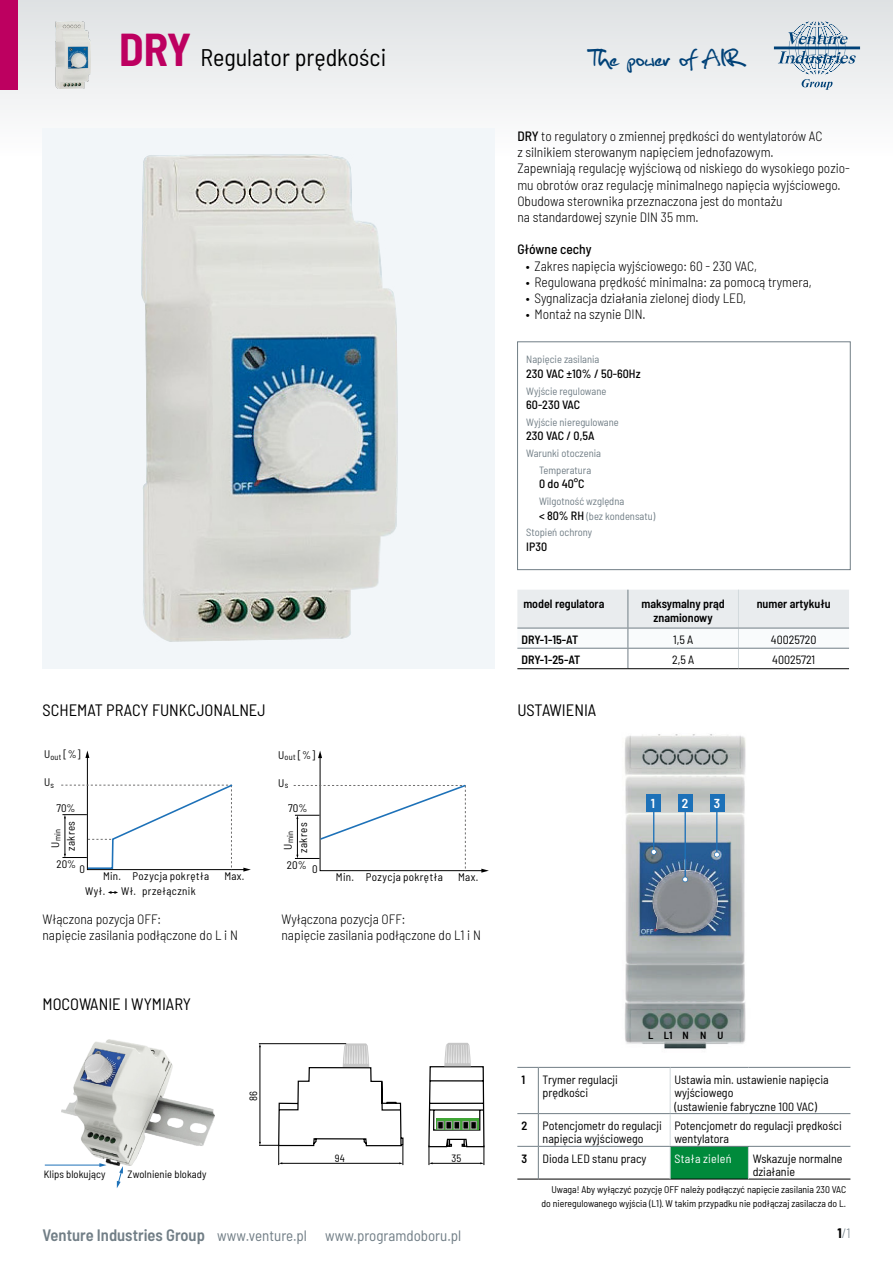
<style>
.page{position:relative;width:893px;height:1263px;background:#fff}
.page>*{position:absolute;margin:0;border:0;box-sizing:border-box;transform-origin:0 0}
.t1{font:32.4px "Christopherhand";color:#004177}
.t2{font:semi-condensed 24px "Barlow";color:#000}
.t3{font:semi-condensed 16.5px "Barlow";color:#000}
.t4{font:semi-condensed 15px "Barlow";color:#717e86}
.t5{font:300 semi-condensed 13.5px/16.2px "Barlow";color:#000}
.t6{font:500 semi-condensed 13.5px "Barlow";color:#000}
.t7{font:300 semi-condensed 13.5px "Barlow";color:#717e86}
.t8{font:600 semi-condensed 13.05px "Barlow";color:#fff}
.t9{font:semi-condensed 12px/13.5px "Barlow";color:#000}
.t10{font:600 semi-condensed 12px/14.4px "Barlow";color:#000;text-align:center}
.t11{font:500 semi-condensed 12px "Barlow";color:#000}
.t12{font:semi-condensed 12px "Barlow";letter-spacing:.025em;color:#fff}
.t13{font:semi-condensed 11.1px "Barlow";letter-spacing:.03em;color:#000}
.t14{font:semi-condensed 10.95px "Barlow";letter-spacing:.035em;color:#000}
.t15{font:semi-condensed 10.65px "Barlow";color:#000}
.t16{font:semi-condensed 10.5px/16.8px "Barlow";color:#717e86;text-align:center}
.t17{font:semi-condensed 10.5px "Barlow";letter-spacing:.005em;color:#000}
.t18{font:600 semi-condensed 10.35px "Barlow";letter-spacing:.995em;color:#000}
.t19{font:semi-condensed 9.75px/13.5px "Barlow";color:#000;text-align:right}
.t20{font:semi-condensed 8.25px "Barlow";letter-spacing:.025em;color:#000}
.s1{font-weight:700;font-size:45px;color:#bd0060}
.s2{font-weight:500}
.s3{font-weight:500;font-size:12px;color:#000}
.s4{font-weight:600;font-size:16.5px}
.s5{font-weight:700;color:#000}
</style>
<div class="page">
<div style="left:0;top:0;width:893px;height:157px;background:linear-gradient(to bottom,#dee1e3,#fefefe)"></div>
<div style="left:0;top:0;width:17px;height:89px;background:#bd0060"></div>
<img style="left:55px;top:22px;width:35px;height:66px">
<svg style="left:774px;top:21px;width:86px;height:69px;background:#bdcbd6"></svg>
<div style="left:43px;top:128px;width:452px;height:540px;background:#f2f6f9"></div>
<img style="left:141px;top:155px;width:256px;height:486px">
<div style="left:517px;top:342px;width:333px;height:228px;border:1px solid #717e86"></div>
<svg style="left:517px;top:590px;width:332px;height:78px"></svg>
<hr style="left:517px;top:628px;width:111px;height:1px;background:#717e86">
<hr style="left:628px;top:628px;width:110px;height:1px;background:#717e86">
<hr style="left:738px;top:628px;width:111px;height:1px;background:#717e86">
<hr style="left:517px;top:648px;width:111px;height:1px;background:#717e86">
<hr style="left:628px;top:648px;width:110px;height:1px;background:#717e86">
<hr style="left:738px;top:648px;width:111px;height:1px;background:#717e86">
<hr style="left:517px;top:668px;width:111px;height:1px;background:#000">
<hr style="left:628px;top:668px;width:110px;height:1px;background:#000">
<hr style="left:738px;top:668px;width:111px;height:1px;background:#000">
<svg style="left:108px;top:891px;width:10px;height:3px"></svg>
<svg style="left:61px;top:750px;width:190px;height:121px"></svg>
<svg style="left:294px;top:750px;width:195px;height:123px"></svg>
<hr style="left:45px;top:1165px;width:56px;height:1px;background:#1d71b8">
<svg style="left:117px;top:1166px;width:6px;height:22px"></svg>
<svg style="left:428px;top:1043px;width:57px;height:122px"></svg>
<svg style="left:259px;top:1043px;width:145px;height:122px"></svg>
<img style="left:61px;top:1039px;width:153px;height:126px">
<svg style="left:517px;top:1067px;width:333px;height:113px"></svg>
<hr style="left:538px;top:1113px;width:132px;height:1px;background:#717e86">
<hr style="left:538px;top:1146px;width:132px;height:1px;background:#717e86">
<hr style="left:538px;top:1147px;width:1px;height:32px;background:#717e86">
<hr style="left:670px;top:1147px;width:1px;height:32px;background:#d3dadd">
<hr style="left:748px;top:1147px;width:1px;height:32px;background:#d3dadd">
<hr style="left:670px;top:1067px;width:78px;height:1px;background:#717e86">
<hr style="left:748px;top:1067px;width:102px;height:1px;background:#717e86">
<hr style="left:670px;top:1068px;width:1px;height:45px;background:#d3dadd">
<hr style="left:670px;top:1113px;width:78px;height:1px;background:#717e86">
<hr style="left:748px;top:1113px;width:102px;height:1px;background:#717e86">
<hr style="left:670px;top:1146px;width:78px;height:1px;background:#717e86">
<hr style="left:748px;top:1146px;width:102px;height:1px;background:#717e86">
<hr style="left:670px;top:1114px;width:1px;height:32px;background:#d3dadd">
<img style="left:624px;top:734px;width:122px;height:315px">
<div style="left:646px;top:795px;width:15px;height:17px;background:#1d71b8"></div>
<div style="left:678px;top:795px;width:14px;height:17px;background:#1d71b8"></div>
<div style="left:710px;top:795px;width:14px;height:17px;background:#1d71b8"></div>
<img style="left:653px;top:870px;width:64px;height:63px">
<hr style="left:653px;top:812px;width:1px;height:40px;background:#1d71b8">
<svg style="left:651px;top:849px;width:6px;height:6px"></svg>
<hr style="left:684px;top:812px;width:2px;height:67px;background:#1d71b8">
<svg style="left:682px;top:877px;width:6px;height:5px"></svg>
<hr style="left:716px;top:812px;width:1px;height:43px;background:#1d71b8">
<svg style="left:714px;top:852px;width:6px;height:5px"></svg>
<h2 class="t2" style="left:119px;top:40px;width:269px"><span class="s1">DRY</span> Regulator prędkości</h2>
<h1 class="t1" style="left:593px;top:44px;width:153px">The power of AIR</h1>
<p class="t5" style="left:517px;top:127px;width:334px"><span class="s2">DRY</span> to regulatory o zmiennej prędkości do wentylatorów AC<br>z silnikiem sterowanym napięciem jednofazowym.<br>Zapewniają regulację wyjściową od niskiego do wysokiego pozio&shy;mu obrotów oraz regulację minimalnego napięcia wyjściowego.<br>Obudowa sterownika przeznaczona jest do montażu<br>na standardowej szynie DIN 35 mm.</p>
<p class="t6" style="left:517px;top:240px;width:76px">Główne cechy</p>
<p class="t5" style="left:526px;top:257px;width:233px">• Zakres napięcia wyjściowego: 60 - 230 VAC,</p>
<p class="t5" style="left:526px;top:273px;width:287px">• Regulowana prędkość minimalna: za pomocą trymera,</p>
<p class="t5" style="left:526px;top:289px;width:222px">• Sygnalizacja działania zielonej diody LED,</p>
<p class="t5" style="left:526px;top:305px;width:121px">• Montaż na szynie DIN.</p>
<p class="t16" style="left:526px;top:350px;width:75px">Napięcie zasilania</p>
<p class="t11" style="left:526px;top:365px;width:116px">230 VAC ±10% / 50-60Hz</p>
<p class="t16" style="left:526px;top:382px;width:82px">Wyjście regulowane</p>
<p class="t11" style="left:526px;top:396px;width:55px">60-230 VAC</p>
<p class="t16" style="left:526px;top:413px;width:94px">Wyjście nieregulowane</p>
<p class="t11" style="left:526px;top:427px;width:70px">230 VAC / 0,5A</p>
<p class="t16" style="left:526px;top:444px;width:76px">Warunki otoczenia<br>Temperatura</p>
<p class="t11" style="left:539px;top:475px;width:47px">0 do 40°C</p>
<p class="t16" style="left:539px;top:493px;width:118px;line-height:14.4px;text-align:left">Wilgotność względna<br><span class="s3">&lt; 80% RH</span> (bez kondensatu)</p>
<p class="t16" style="left:526px;top:523px;width:67px">Stopień ochrony</p>
<p class="t11" style="left:526px;top:538px;width:22px">IP30</p>
<p class="t10" style="left:523px;top:595px;width:83px">model regulatora</p>
<p class="t10" style="left:642px;top:595px;width:85px">maksymalny prąd znamionowy</p>
<p class="t10" style="left:757px;top:595px;width:76px">numer artykułu</p>
<p class="t10" style="left:522px;top:631px;width:58px">DRY-1-15-AT</p>
<p class="t9" style="left:673px;top:632px;width:22px">1,5 A</p>
<p class="t9" style="left:771px;top:632px;width:47px">40025720</p>
<p class="t10" style="left:522px;top:652px;width:60px">DRY-1-25-AT</p>
<p class="t9" style="left:672px;top:652px;width:24px">2,5 A</p>
<p class="t9" style="left:772px;top:652px;width:45px">40025721</p>
<p class="t3" style="left:43px;top:698px;width:225px">SCHEMAT PRACY FUNKCJONALNEJ</p>
<p class="t3" style="left:517px;top:698px;width:80px">USTAWIENIA</p>
<p class="t14" style="left:44px;top:747px;width:38px">U<sub>out</sub> [%]</p>
<p class="t14" style="left:44px;top:774px;width:11px">U<sub>s</sub></p>
<p class="t13" style="left:278px;top:746px;width:38px">U<sub>out</sub> [%]</p>
<p class="t13" style="left:278px;top:774px;width:11px">U<sub>s</sub></p>
<p class="t14" style="left:56px;top:800px;width:21px">70%</p>
<p class="t13" style="left:288px;top:800px;width:21px">70%</p>
<p class="t20" style="left:52px;top:848px;width:20px;rotate:-90deg"><sup>U</sup>min</p>
<p class="t14" style="left:63px;top:851px;width:32px;rotate:-90deg">zakres</p>
<p class="t20" style="left:284px;top:849px;width:20px;rotate:-90deg"><sup>U</sup>min</p>
<p class="t13" style="left:295px;top:853px;width:32px;rotate:-90deg">zakres</p>
<p class="t14" style="left:56px;top:856px;width:21px">20%</p>
<p class="t14" style="left:79px;top:861px;width:7px">0</p>
<p class="t14" style="left:103px;top:868px;width:19px">Min.</p>
<p class="t14" style="left:224px;top:868px;width:21px">Max.</p>
<p class="t14" style="left:85px;top:884px;width:22px">Wył.</p>
<p class="t14" style="left:121px;top:884px;width:76px">Wł. przełącznik</p>
<p class="t14" style="left:133px;top:868px;width:78px">Pozycja pokrętła</p>
<p class="t13" style="left:287px;top:857px;width:21px">20%</p>
<p class="t13" style="left:312px;top:861px;width:7px">0</p>
<p class="t13" style="left:336px;top:869px;width:20px">Min.</p>
<p class="t13" style="left:458px;top:869px;width:22px">Max.</p>
<p class="t13" style="left:366px;top:869px;width:79px">Pozycja pokrętła</p>
<p class="t5" style="left:43px;top:909px;width:197px">Włączona pozycja OFF:<br>napięcie zasilania podłączone do L i N</p>
<p class="t5" style="left:281px;top:909px;width:201px">Wyłączona pozycja OFF:<br>napięcie zasilania podłączone do L1 i N</p>
<p class="t3" style="left:43px;top:992px;width:150px">MOCOWANIE I WYMIARY</p>
<p class="t17" style="left:44px;top:1166px;width:63px">Klips blokujący</p>
<p class="t17" style="left:128px;top:1166px;width:80px">Zwolnienie blokady</p>
<p class="t15" style="left:246px;top:1101px;width:11px;rotate:-90deg">86</p>
<p class="t17" style="left:335px;top:1150px;width:12px">94</p>
<p class="t17" style="left:452px;top:1150px;width:11px">35</p>
<p class="t8" style="left:651px;top:794px;width:6px">1</p>
<p class="t8" style="left:682px;top:794px;width:8px">2</p>
<p class="t8" style="left:714px;top:794px;width:8px">3</p>
<p class="t18" style="left:648px;top:1028px;width:7px">L</p>
<p class="t18" style="left:664px;top:1028px;width:61px">L1NNU</p>
<p class="t10" style="left:522px;top:1071px;width:5px">1</p>
<p class="t9" style="left:543px;top:1072px;width:77px">Trymer regulacji prędkości</p>
<p class="t9" style="left:674px;top:1072px;width:156px">Ustawia min. ustawienie napięcia wyjściowego<br>(ustawienie fabryczne 100 VAC)</p>
<p class="t10" style="left:522px;top:1117px;width:7px">2</p>
<p class="t9" style="left:543px;top:1118px;width:121px">Potencjometr do regulacji napięcia wyjściowego</p>
<p class="t9" style="left:674px;top:1118px;width:169px">Potencjometr do regulacji prędkości wentylatora</p>
<p class="t10" style="left:522px;top:1150px;width:7px">3</p>
<p class="t9" style="left:543px;top:1150px;width:105px">Dioda LED stanu pracy</p>
<p class="t12" style="left:674px;top:1149px;width:59px">Stała zieleń</p>
<p class="t9" style="left:753px;top:1150px;width:91px">Wskazuje normalne działanie</p>
<p class="t19" style="left:541px;top:1182px;width:306px">Uwaga! Aby wyłączyć pozycję OFF należy podłączyć napięcie zasilania 230 VAC do nieregulowanego wyjścia (L1). W takim przypadku nie podłączaj zasilacza do L.</p>
<p class="t4" style="left:43px;top:1225px;width:420px"><span class="s4">Venture Industries Group</span> www.venture.pl www.programdoboru.pl</p>
<p class="t7" style="left:837px;top:1224px;width:15px"><span class="s5">1</span>/1</p>
</div>
